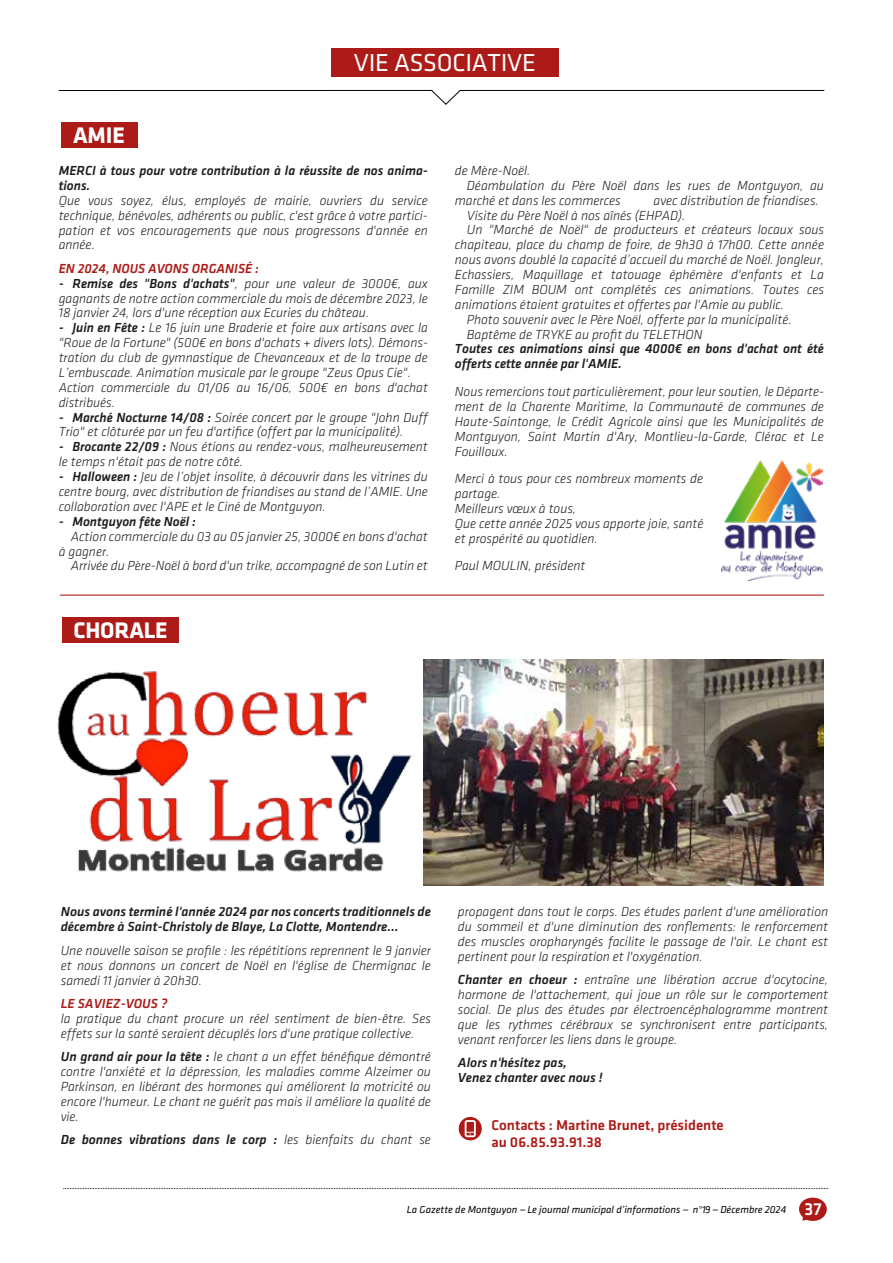
<style>
.page{position:relative;width:893px;height:1263px;background:#fff}
.page>*{position:absolute;margin:0;border:0;box-sizing:border-box;transform-origin:0 0}
.t1{font:25.5px "Klavika";letter-spacing:-.01em;color:#fff}
.t2{font:700 23.4px "Klavika";letter-spacing:-.01em;color:#fff}
.t3{font:500 14.7px/17px "Klavika";color:#ac1b17}
.t4{font:italic 300 13.65px/14.9px "Klavika";color:#1d1d1b;text-align:justify}
.t5{font:italic 500 13.65px/14.9px "Klavika";color:#1d1d1b}
.t6{font:italic 500 13.65px "Klavika";color:#ac1b17}
.t7{font:italic 10.5px "Klavika";color:#010000}
.s1{font-weight:500}
.s2{font-weight:300}
.s3{font-weight:500;font-style:normal;font-size:18px;color:#fff}
</style>
<div class="page">
<svg style="left:63px;top:1188px;width:765px;height:1px"></svg>
<svg style="left:799px;top:1197px;width:28px;height:24px"></svg>
<svg style="left:58px;top:90px;width:767px;height:15px"></svg>
<div style="left:331px;top:48px;width:227px;height:28px;background:#ac1b17"></div>
<div style="left:62px;top:617px;width:116px;height:26px;background:#ac1b17"></div>
<div style="left:62px;top:122px;width:76px;height:26px;background:#ac1b17"></div>
<hr style="left:60px;top:594px;width:764px;height:2px;background:#ac1b17">
<svg style="left:459px;top:1117px;width:23px;height:23px"></svg>
<img style="left:722px;top:461px;width:100px;height:120px">
<img style="left:57px;top:671px;width:357px;height:201px">
<img style="left:424px;top:660px;width:400px;height:225px">
<h2 class="t2" style="left:73px;top:123px;width:53px">AMIE</h2>
<h1 class="t1" style="left:354px;top:49px;width:184px">VIE ASSOCIATIVE</h1>
<p class="t5" style="left:59px;top:163px;width:371px">MERCI à tous pour votre contribution à la réussite de nos anima&shy;tions.</p>
<p class="t4" style="left:59px;top:193px;width:371px">Que vous soyez, élus, employés de mairie, ouvriers du service technique, bénévoles, adhérents ou public, c'est grâce à votre partici&shy;pation et vos encouragements que nous progressons d'année en année.</p>
<p class="t6" style="left:59px;top:261px;width:202px">EN 2024, NOUS AVONS ORGANISÉ :</p>
<p class="t4" style="left:59px;top:276px;width:371px"><span class="s1">- Remise des "Bons d'achats"</span>, pour une valeur de 3000€, aux gagnants de notre action commerciale du mois de décembre 2023, le 18 janvier 24, lors d'une réception aux Ecuries du château.</p>
<p class="t4" style="left:59px;top:320px;width:371px;text-align:left"><span class="s1">- Juin en Fête :</span> Le 16 juin une Braderie et foire aux artisans avec la "Roue de la Fortune" (500€ en bons d'achats + divers lots). Démons&shy;tration du club de gymnastique de Chevanceaux et de la troupe de L’embuscade. Animation musicale par le groupe "Zeus Opus Cie".<br>Action commerciale du 01/06 au 16/06, 500€ en bons d'achat distribués.</p>
<p class="t4" style="left:59px;top:410px;width:371px"><span class="s1">- Marché Nocturne 14/08 :</span> Soirée concert par le groupe "John Duff<br>Trio" et clôturée par un feu d'artifice (offert par la municipalité).</p>
<p class="t4" style="left:59px;top:440px;width:371px"><span class="s1">- Brocante 22/09 :</span> Nous étions au rendez-vous, malheureusement le temps n'était pas de notre côté.</p>
<p class="t4" style="left:59px;top:469px;width:371px"><span class="s1">- Halloween :</span> Jeu de l’objet insolite, à découvrir dans les vitrines du centre bourg, avec distribution de friandises au stand de l’AMIE. Une collaboration avec l'APE et le Ciné de Montguyon.</p>
<p class="t5" style="left:59px;top:514px;width:139px">- Montguyon fête Noël :</p>
<p class="t4" style="left:59px;top:529px;width:371px;text-indent:12px">Action commerciale du 03 au 05 janvier 25, 3000€ en bons d'achat à gagner.</p>
<p class="t4" style="left:71px;top:559px;width:358px">Arrivée du Père-Noël à bord d'un trike, accompagné de son Lutin et</p>
<h2 class="t2" style="left:73px;top:618px;width:96px">CHORALE</h2>
<p class="t4" style="left:455px;top:163px;width:77px">de Mère-Noël.</p>
<p class="t4" style="left:467px;top:178px;width:359px">Déambulation du Père Noël dans les rues de Montguyon, au</p>
<p class="t4" style="left:455px;top:193px;width:167px">marché et dans les commerces</p>
<p class="t4" style="left:654px;top:193px;width:167px">avec distribution de friandises.</p>
<p class="t4" style="left:467px;top:208px;width:220px">Visite du Père Noël à nos aînés (EHPAD).</p>
<p class="t4" style="left:467px;top:223px;width:359px">Un "Marché de Noël" de producteurs et créateurs locaux sous</p>
<p class="t4" style="left:455px;top:237px;width:371px">chapiteau, place du champ de foire, de 9h30 à 17h00. Cette année</p>
<p class="t4" style="left:455px;top:252px;width:371px">nous avons doublé la capacité d’accueil du marché de Noël. Jongleur,</p>
<p class="t4" style="left:455px;top:267px;width:371px">Echassiers, Maquillage et tatouage éphémère d'enfants et La</p>
<p class="t4" style="left:455px;top:282px;width:371px">Famille ZIM BOUM ont complétés ces animations. Toutes ces</p>
<p class="t4" style="left:455px;top:297px;width:331px">animations étaient gratuites et offertes par l'Amie au public.</p>
<p class="t4" style="left:467px;top:312px;width:326px">Photo souvenir avec le Père Noël, offerte par la municipalité.</p>
<p class="t4" style="left:467px;top:327px;width:237px">Baptême de TRYKE au profit du TELETHON</p>
<p class="t5" style="left:455px;top:341px;width:371px">Toutes ces animations ainsi que 4000€ en bons d'achat ont été offerts cette année par l'AMIE.</p>
<p class="t4" style="left:455px;top:384px;width:371px">Nous remercions tout particulièrement, pour leur soutien, le Départe&shy;ment de la Charente Maritime, la Communauté de communes de Haute-Saintonge, le Crédit Agricole ainsi que les Municipalités de Montguyon, Saint Martin d'Ary, Montlieu-la-Garde, Clérac et Le Fouilloux.</p>
<p class="t4" style="left:455px;top:471px;width:250px;text-align:left">Merci à tous pour ces nombreux moments de partage.<br>Meilleurs vœux à tous,<br>Que cette année 2025 vous apporte joie, santé et prospérité au quotidien.</p>
<p class="t4" style="left:455px;top:558px;width:132px">Paul MOULIN, président</p>
<p class="t5" style="left:61px;top:904px;width:372px">Nous avons terminé l'année 2024 par nos concerts traditionnels de décembre à Saint-Christoly de Blaye, La Clotte, Montendre...</p>
<p class="t4" style="left:61px;top:943px;width:372px">Une nouvelle saison se profile : les répétitions reprennent le 9 janvier et nous donnons un concert de Noël en l'église de Chermignac le samedi 11 janvier à 20h30.</p>
<p class="t6" style="left:61px;top:996px;width:108px">LE SAVIEZ-VOUS ?</p>
<p class="t4" style="left:61px;top:1011px;width:372px">la pratique du chant procure un réel sentiment de bien-être. Ses effets sur la santé seraient décuplés lors d'une pratique collective.</p>
<p class="t4" style="left:61px;top:1049px;width:372px"><span class="s1">Un grand air pour la tête :</span> le chant a un effet bénéfique démontré contre l'anxiété et la dépression, les maladies comme Alzeimer ou Parkinson, en libérant des hormones qui améliorent la motricité ou encore l'humeur. Le chant ne guérit pas mais il améliore la qualité de vie.</p>
<p class="t5" style="left:61px;top:1132px;width:372px">De bonnes vibrations dans le corp : <span class="s2">les bienfaits du chant se</span></p>
<p class="t4" style="left:458px;top:904px;width:372px">propagent dans tout le corps. Des études parlent d'une amélioration du sommeil et d'une diminution des ronflements: le renforcement des muscles oropharyngés facilite le passage de l'air. Le chant est pertinent pour la respiration et l'oxygénation.</p>
<p class="t4" style="left:458px;top:973px;width:372px"><span class="s1">Chanter en choeur :</span> entraîne une libération accrue d'ocytocine, hormone de l'attachement, qui joue un rôle sur le comportement social. De plus des études par électroencéphalogramme montrent que les rythmes cérébraux se synchronisent entre participants, venant renforcer les liens dans le groupe.</p>
<p class="t5" style="left:458px;top:1055px;width:146px">Alors n'hésitez pas,<br>Venez chanter avec nous !</p>
<p class="t3" style="left:491px;top:1116px;width:234px">Contacts : Martine Brunet, présidente au 06.85.93.91.38</p>
<p class="t7" style="left:407px;top:1204px;width:417px">La Gazette de Montguyon —Le journal municipal d’informations — n°19 — Décembre 2024 <span class="s3">37</span></p>
</div>
